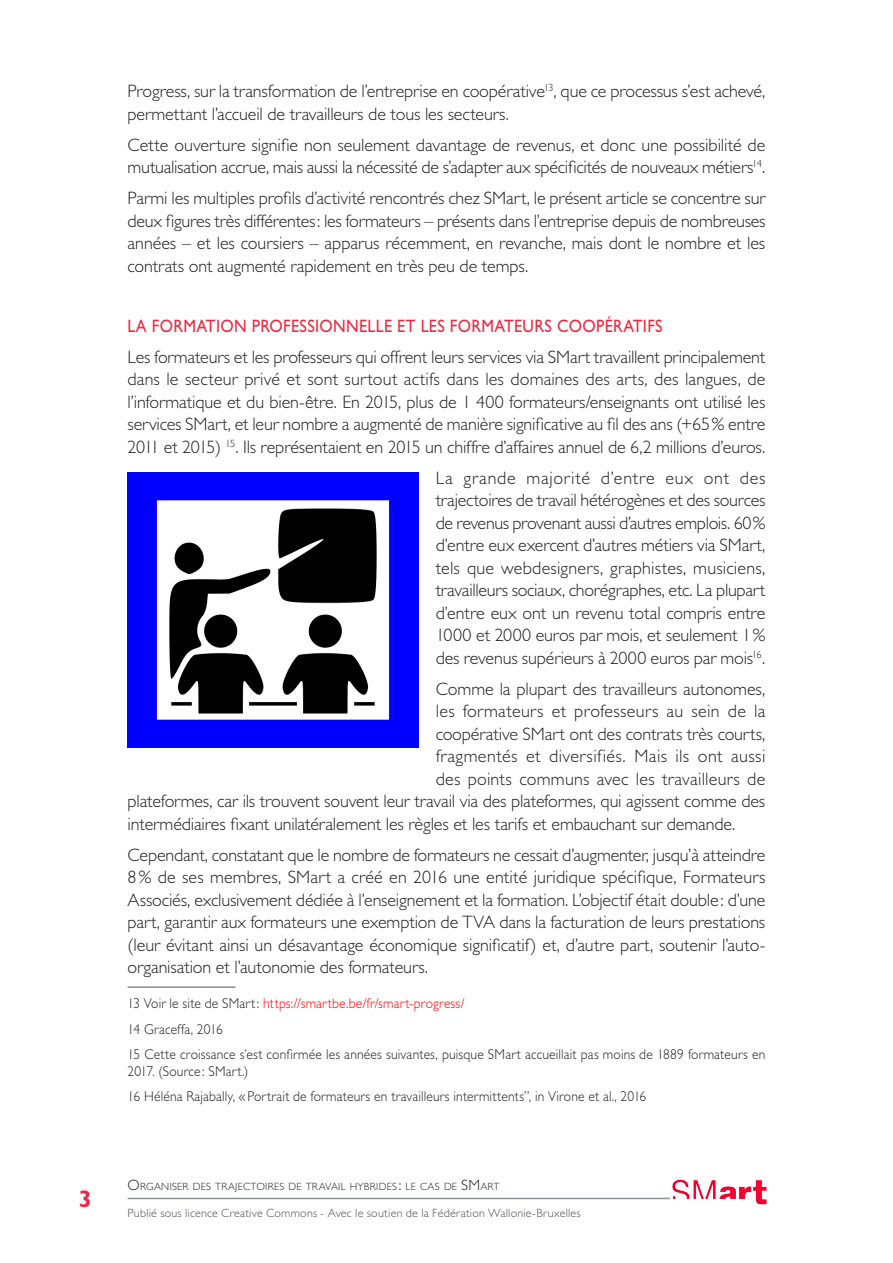
<style>
.page{position:relative;width:893px;height:1263px;background:#fff}
.page>*{position:absolute;margin:0;border:0;box-sizing:border-box;transform-origin:0 0}
.t1{font:700 24px "Gill Sans Std";color:#ec2940}
.txt_FR{font:300 18px/22.5px "Gill Sans Std";letter-spacing:-.005em;color:#231f20;text-align:justify}
.txt_FR-2{font:300 18px "Gill Sans Std";letter-spacing:.02em;color:#231f20}
.txt_FR-3{font:18px "Gill Sans Std";letter-spacing:.02em;color:#ec2940;scale:.9 1}
.txt_FR-4{font:300 18px "Gill Sans Std";letter-spacing:.015em;color:#231f20}
.Note_de_bas_de_page{font:300 14.25px/16.5px "Gill Sans Std";letter-spacing:.015em;color:#231f20;scale:.95 1}
.Note_de_bas_de_page-2{font:300 14.25px "Gill Sans Std";letter-spacing:.015em;color:#f00;scale:.95 1}
.t2{font:300 12px "Gill Sans Std";letter-spacing:.02em;color:#4f5258}
.t3{font:300 10.5px "Gill Sans Std";letter-spacing:.02em;color:#231f20}
.s1{color:#231f20}
.s2{font-size:15px}
</style>
<div class="page">
<hr style="left:128px;top:987px;width:108px;height:1px;background:#4f5258">
<hr style="left:128px;top:1198px;width:542px;height:1px;background:#8d9198">
<img style="left:672px;top:1179px;width:95px;height:26px">
<img style="left:128px;top:472px;width:291px;height:275px">
<p class="t1" style="left:79px;top:1185px;width:15px">3</p>
<p class="txt_FR" style="left:128px;top:80px;width:639px">Progress, sur la transformation de l’entreprise en coopérative<sup>13</sup>, que ce processus s’est achevé, permettant l’accueil de travailleurs de tous les secteurs.</p>
<p class="txt_FR" style="left:128px;top:134px;width:639px">Cette ouverture signifie non seulement davantage de revenus, et donc une possibilité de mutualisation accrue, mais aussi la nécessité de s’adapter aux spécificités de nouveaux métiers<sup>14</sup>.</p>
<p class="txt_FR" style="left:128px;top:187px;width:639px">Parmi les multiples profils d’activité rencontrés chez SMart, le présent article se concentre sur deux figures très différentes: les formateurs – présents dans l’entreprise depuis de nombreuses années – et les coursiers – apparus récemment, en revanche, mais dont le nombre et les contrats ont augmenté rapidement en très peu de temps.</p>
<p class="txt_FR-3" style="left:128px;top:315px;width:596px">LA FORMATION PROFESSIONNELLE ET LES FORMATEURS COOPÉRATIFS</p>
<p class="txt_FR" style="left:128px;top:346px;width:639px">Les formateurs et les professeurs qui offrent leurs services via SMart travaillent principalement dans le secteur privé et sont surtout actifs dans les domaines des arts, des langues, de l’informatique et du bien-être. En 2015, plus de 1 400 formateurs/enseignants ont utilisé les services SMart, et leur nombre a augmenté de manière significative au fil des ans (+65% entre 2011 et 2015) <sup>15</sup>. Ils représentaient en 2015 un chiffre d’affaires annuel de 6,2 millions d’euros.</p>
<p class="txt_FR" style="left:436px;top:467px;width:331px">La grande majorité d’entre eux ont des trajectoires de travail hétérogènes et des sources de revenus provenant aussi d’autres emplois. 60% d’entre eux exercent d’autres métiers via SMart, tels que webdesigners, graphistes, musiciens, travailleurs sociaux, chorégraphes, etc. La plupart d’entre eux ont un revenu total compris entre 1000 et 2000 euros par mois, et seulement 1% des revenus supérieurs à 2000 euros par mois<sup>16</sup>.</p>
<p class="txt_FR" style="left:436px;top:678px;width:331px">Comme la plupart des travailleurs autonomes,</p>
<p class="txt_FR-2" style="left:436px;top:701px;width:331px">les formateurs et professeurs au sein de la</p>
<p class="txt_FR" style="left:436px;top:723px;width:331px">coopérative SMart ont des contrats très courts,</p>
<p class="txt_FR-2" style="left:436px;top:746px;width:331px">fragmentés et diversifiés. Mais ils ont aussi</p>
<p class="txt_FR-4" style="left:436px;top:768px;width:331px">des points communs avec les travailleurs de</p>
<p class="txt_FR" style="left:128px;top:790px;width:639px">plateformes, car ils trouvent souvent leur travail via des plateformes, qui agissent comme des</p>
<p class="txt_FR" style="left:128px;top:813px;width:609px">intermédiaires fixant unilatéralement les règles et les tarifs et embauchant sur demande.</p>
<p class="txt_FR" style="left:128px;top:844px;width:639px">Cependant, constatant que le nombre de formateurs ne cessait d’augmenter, jusqu’à atteindre 8% de ses membres, SMart a créé en 2016 une entité juridique spécifique, Formateurs Associés, exclusivement dédiée à l’enseignement et la formation. L’objectif était double: d’une part, garantir aux formateurs une exemption de TVA dans la facturation de leurs prestations (leur évitant ainsi un désavantage économique significatif) et, d’autre part, soutenir l’auto&shy;organisation et l’autonomie des formateurs.</p>
<p class="Note_de_bas_de_page-2" style="left:128px;top:995px;width:356px"><span class="s1">13 Voir le site de SMart:</span> https://smartbe.be/fr/smart-progress/</p>
<p class="Note_de_bas_de_page" style="left:128px;top:1021px;width:102px">14 Graceffa, 2016</p>
<p class="Note_de_bas_de_page" style="left:128px;top:1046px;width:673px">15 Cette croissance s’est confirmée les années suivantes, puisque SMart accueillait pas moins de 1889 formateurs en<br>2017. (Source : SMart.)</p>
<p class="Note_de_bas_de_page" style="left:128px;top:1088px;width:548px">16 Héléna Rajabally, «Portrait de formateurs en travailleurs intermittents”, in Virone et al., 2016</p>
<p class="t3" style="left:128px;top:1180px;width:374px"><span class="s2">O</span>RGANISER DES TRAJECTOIRES DE TRAVAIL HYBRIDES <span class="s2">:</span> LE CAS DE <span class="s2">SM</span>ART</p>
<p class="t2" style="left:128px;top:1206px;width:455px">Publié sous licence Creative Commons - Avec le soutien de la Fédération Wallonie-Bruxelles</p>
</div>
